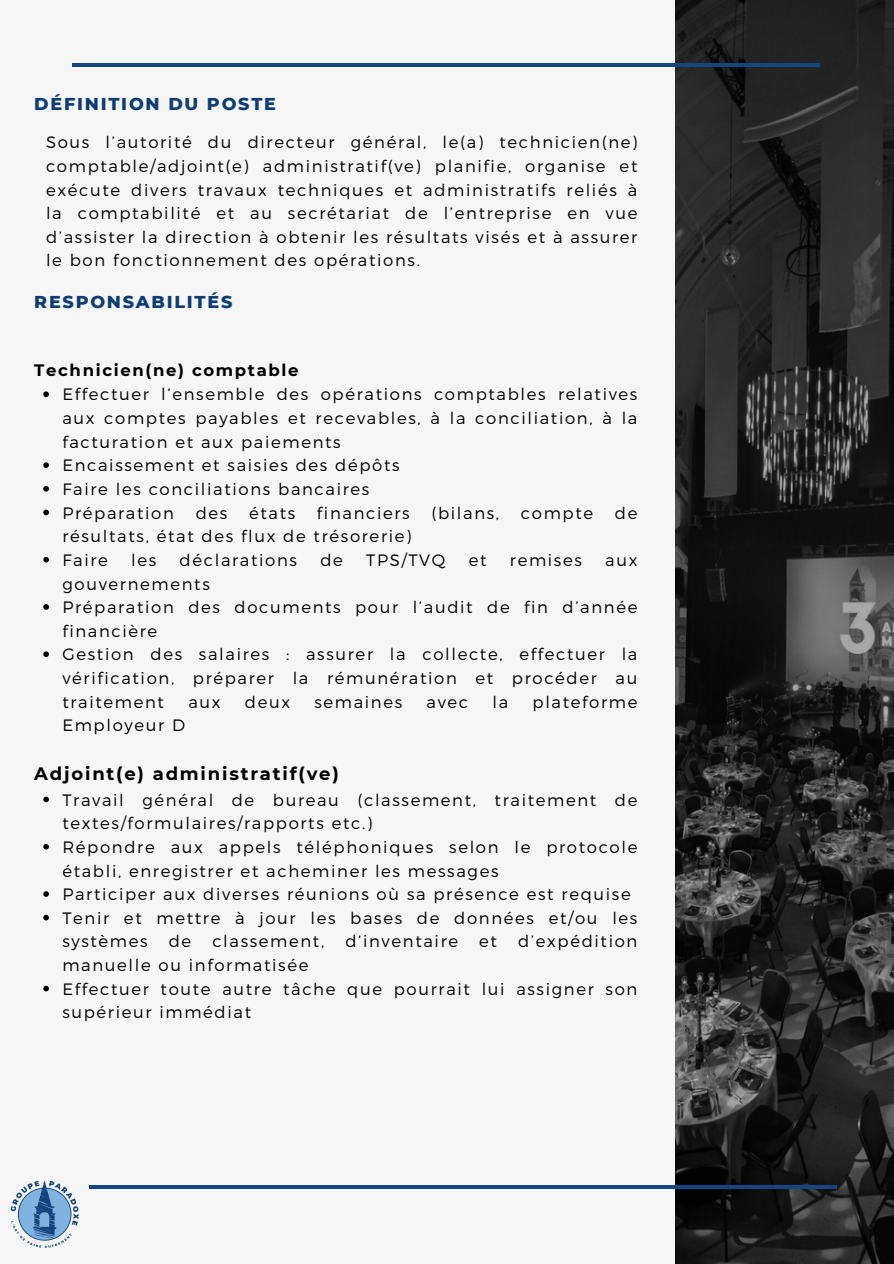
<style>
.page{position:relative;width:894px;height:1264px;background:#fff}
.page>*{position:absolute;margin:0;border:0;box-sizing:border-box;transform-origin:0 0}
.t1{font:700 18px "Montserrat";letter-spacing:.1em;color:#000}
.t2{font:800 17.55px "Montserrat";letter-spacing:.1em;color:#0e3d76}
.t3{font:300 16.5px/23.7px "Montserrat";letter-spacing:.1em;color:#000}
.t4{font:700 16.5px "Montserrat";letter-spacing:.1em;color:#000}
</style>
<div class="page">
<div style="left:0;top:0;width:893px;height:1263px;background:#f6f6f6"></div>
<img style="left:675px;top:0;width:218px;height:1263px">
<hr style="left:72px;top:63px;width:747px;height:4px;background:#15457d">
<svg style="left:89px;top:1184px;width:747px;height:4px;fill:#15457d"></svg>
<svg style="left:43px;top:391px;width:6px;height:6px"></svg>
<svg style="left:43px;top:462px;width:6px;height:6px"></svg>
<svg style="left:43px;top:486px;width:6px;height:5px"></svg>
<svg style="left:43px;top:509px;width:6px;height:6px"></svg>
<svg style="left:43px;top:557px;width:6px;height:5px"></svg>
<svg style="left:43px;top:604px;width:6px;height:6px"></svg>
<svg style="left:43px;top:651px;width:6px;height:6px"></svg>
<svg style="left:43px;top:796px;width:6px;height:6px"></svg>
<svg style="left:43px;top:844px;width:6px;height:5px"></svg>
<svg style="left:43px;top:891px;width:6px;height:5px"></svg>
<svg style="left:43px;top:914px;width:6px;height:6px"></svg>
<svg style="left:43px;top:985px;width:6px;height:6px"></svg>
<img style="left:10px;top:1180px;width:69px;height:68px">
<h1 class="t2" style="left:34px;top:93px;width:243px">DÉFINITION DU POSTE</h1>
<p class="t3" style="left:46px;top:130px;width:592px;text-align:justify">Sous l’autorité du directeur général, le(a) technicien(ne) comptable/adjoint(e) administratif(ve) planifie, organise et exécute divers travaux techniques et administratifs reliés à la comptabilité et au secrétariat de l’entreprise en vue d’assister la direction à obtenir les résultats visés et à assurer le bon fonctionnement des opérations.</p>
<p class="t2" style="left:34px;top:291px;width:199px">RESPONSABILITÉS</p>
<p class="t4" style="left:34px;top:360px;width:266px">Technicien(ne) comptable</p>
<h1 class="t3" style="left:62px;top:382px;width:576px;text-align:justify">Effectuer l’ensemble des opérations comptables relatives aux comptes payables et recevables, à la conciliation, à la facturation et aux paiements</h1>
<h2 class="t3" style="left:62px;top:453px;width:339px">Encaissement et saisies des dépôts</h2>
<p class="t3" style="left:62px;top:476px;width:308px">Faire les conciliations bancaires</p>
<p class="t3" style="left:62px;top:500px;width:113px">Préparation</p>
<p class="t3" style="left:196px;top:500px;width:33px">des</p>
<p class="t3" style="left:249px;top:500px;width:48px">états</p>
<p class="t3" style="left:317px;top:500px;width:94px">financiers</p>
<p class="t3" style="left:431px;top:500px;width:69px">(bilans,</p>
<p class="t3" style="left:521px;top:500px;width:74px">compte</p>
<p class="t3" style="left:614px;top:500px;width:24px">de</p>
<p class="t3" style="left:62px;top:523px;width:350px">résultats, état des flux de trésorerie)</p>
<p class="t3" style="left:62px;top:547px;width:47px">Faire</p>
<p class="t3" style="left:131px;top:547px;width:27px">les</p>
<p class="t3" style="left:179px;top:547px;width:119px">déclarations</p>
<p class="t3" style="left:320px;top:547px;width:24px">de</p>
<p class="t3" style="left:366px;top:547px;width:81px">TPS/TVQ</p>
<p class="t3" style="left:468px;top:547px;width:19px">et</p>
<p class="t3" style="left:509px;top:547px;width:73px">remises</p>
<p class="t3" style="left:605px;top:547px;width:34px">aux</p>
<p class="t3" style="left:62px;top:571px;width:149px">gouvernements</p>
<p class="t3" style="left:62px;top:594px;width:576px">Préparation des documents pour l’audit de fin d’année financière</p>
<p class="t3" style="left:62px;top:642px;width:576px;text-align:justify">Gestion des salaires : assurer la collecte, effectuer la vérification, préparer la rémunération et procéder au traitement</p>
<p class="t3" style="left:188px;top:689px;width:34px">aux</p>
<p class="t3" style="left:245px;top:689px;width:47px">deux</p>
<p class="t3" style="left:314px;top:689px;width:89px">semaines</p>
<p class="t3" style="left:426px;top:689px;width:43px">avec</p>
<p class="t3" style="left:492px;top:689px;width:17px">la</p>
<p class="t3" style="left:532px;top:689px;width:106px">plateforme</p>
<p class="t3" style="left:62px;top:712px;width:124px">Employeur D</p>
<p class="t1" style="left:34px;top:762px;width:306px">Adjoint(e) administratif(ve)</p>
<p class="t3" style="left:62px;top:787px;width:576px">Travail général de bureau (classement, traitement de textes/formulaires/rapports etc.)</p>
<h2 class="t3" style="left:62px;top:834px;width:576px">Répondre aux appels téléphoniques selon le protocole établi, enregistrer et acheminer les messages</h2>
<p class="t3" style="left:62px;top:881px;width:569px">Participer aux diverses réunions où sa présence est requise</p>
<p class="t3" style="left:62px;top:905px;width:576px">Tenir et mettre à jour les bases de données et/ou les systèmes</p>
<p class="t3" style="left:169px;top:928px;width:24px">de</p>
<p class="t3" style="left:212px;top:928px;width:113px">classement,</p>
<p class="t3" style="left:345px;top:928px;width:114px">d’inventaire</p>
<p class="t3" style="left:479px;top:928px;width:19px">et</p>
<p class="t3" style="left:518px;top:928px;width:121px">d’expédition</p>
<p class="t3" style="left:62px;top:952px;width:247px">manuelle ou informatisée</p>
<p class="t3" style="left:62px;top:976px;width:576px">Effectuer toute autre tâche que pourrait lui assigner son supérieur immédiat</p>
</div>
